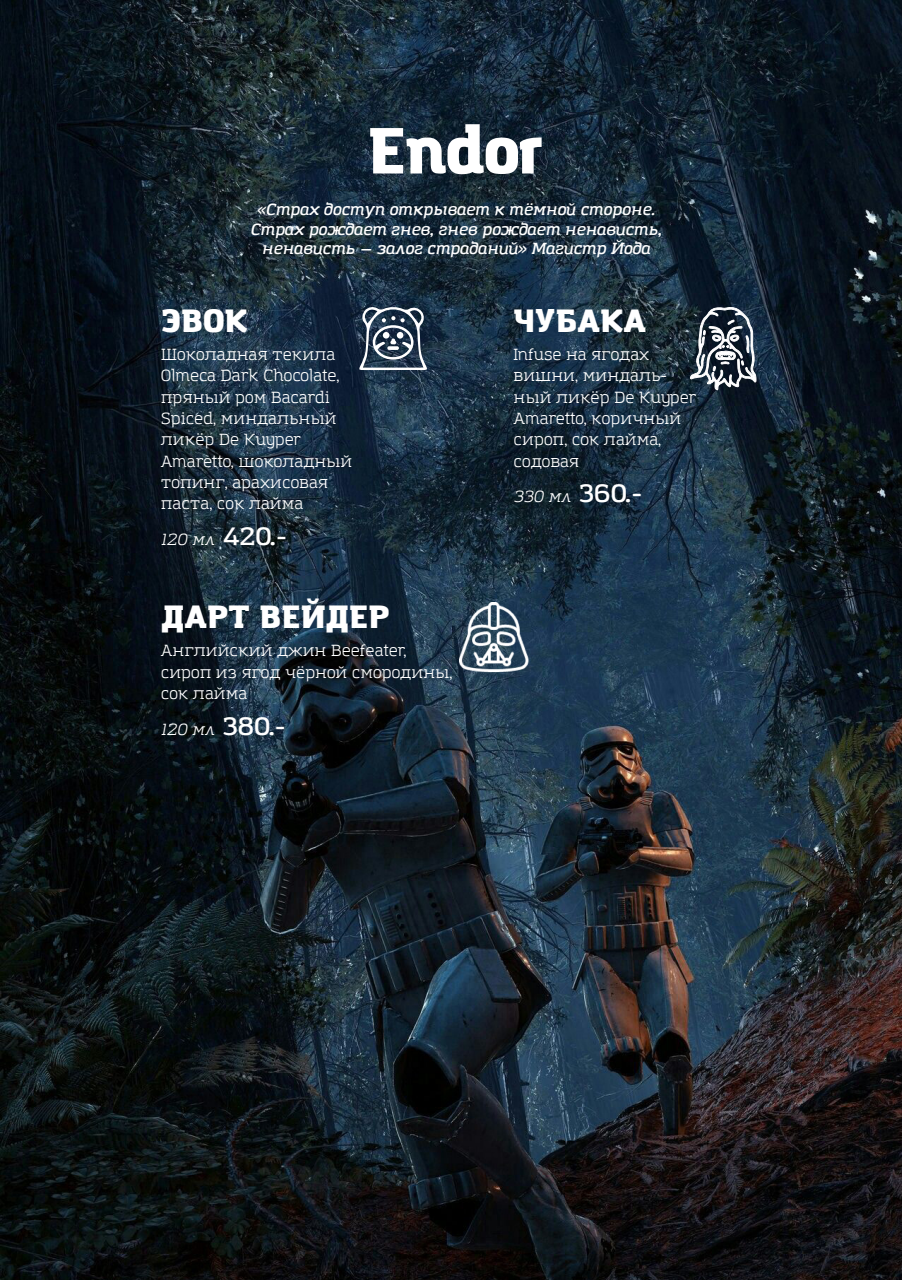
<style>
.page{position:relative;width:902px;height:1280px;background:#fff}
.page>*{position:absolute;margin:0;border:0;box-sizing:border-box;transform-origin:0 0}
.t1{font:900 64.05px "Amazing Grotesk";letter-spacing:-.02em;color:#fff}
.t2{font:900 31.95px "Amazing Grotesk";color:#fff}
.t3{font:16.05px/21.3px "Amazing Grotesk";color:#fff}
.t4{font:italic 600 16.05px "Amazing Grotesk";color:#fff}
.t5{font:italic 16.05px "Amazing Grotesk";color:#fff}
.s1{font-weight:600;font-style:normal;font-size:24.9px}
</style>
<div class="page">
<img style="left:0;top:0;width:901px;height:1280px">
<img style="left:459px;top:603px;width:70px;height:73px">
<svg style="left:359px;top:306px;width:68px;height:64px"></svg>
<svg style="left:689px;top:306px;width:68px;height:121px"></svg>
<p class="t1" style="left:368px;top:110px;width:177px">Endor</p>
<p class="t4" style="left:257px;top:200px;width:399px">«Страх доступ открывает к тёмной стороне.</p>
<p class="t4" style="left:250px;top:219px;width:413px">Страх рождает гнев, гнев рождает ненависть,</p>
<p class="t4" style="left:261px;top:239px;width:390px">ненависть — залог страданий» Магистр Йода</p>
<p class="t2" style="left:161px;top:300px;width:88px">ЭВОК</p>
<p class="t3" style="left:161px;top:344px;width:193px">Шоколадная текила<br>Olmeca Dark Chocolate, пряный ром Bacardi<br>Spiced, миндальный ликёр De Kuyper<br>Amaretto, шоколадный топинг, арахисовая паста, сок лайма</p>
<p class="t5" style="left:161px;top:530px;width:128px">120 мл <span class="s1">420.-</span></p>
<p class="t2" style="left:161px;top:596px;width:230px">ДАРТ ВЕЙДЕР</p>
<p class="t3" style="left:161px;top:640px;width:247px">Английский джин Beefeater,</p>
<p class="t3" style="left:161px;top:662px;width:293px">сироп из ягод чёрной смородины,</p>
<p class="t3" style="left:161px;top:683px;width:88px">сок лайма</p>
<p class="t5" style="left:161px;top:719px;width:126px">120 мл <span class="s1">380.-</span></p>
<p class="t2" style="left:513px;top:300px;width:134px">ЧУБАКА</p>
<p class="t3" style="left:513px;top:344px;width:184px">Infuse на ягодах вишни, миндаль&shy;ный ликёр De Kuyper<br>Amaretto, коричный</p>
<p class="t3" style="left:513px;top:429px;width:149px">сироп, сок лайма,</p>
<p class="t3" style="left:513px;top:451px;width:67px">содовая</p>
<p class="t5" style="left:513px;top:487px;width:130px">330 мл <span class="s1">360.-</span></p>
</div>
